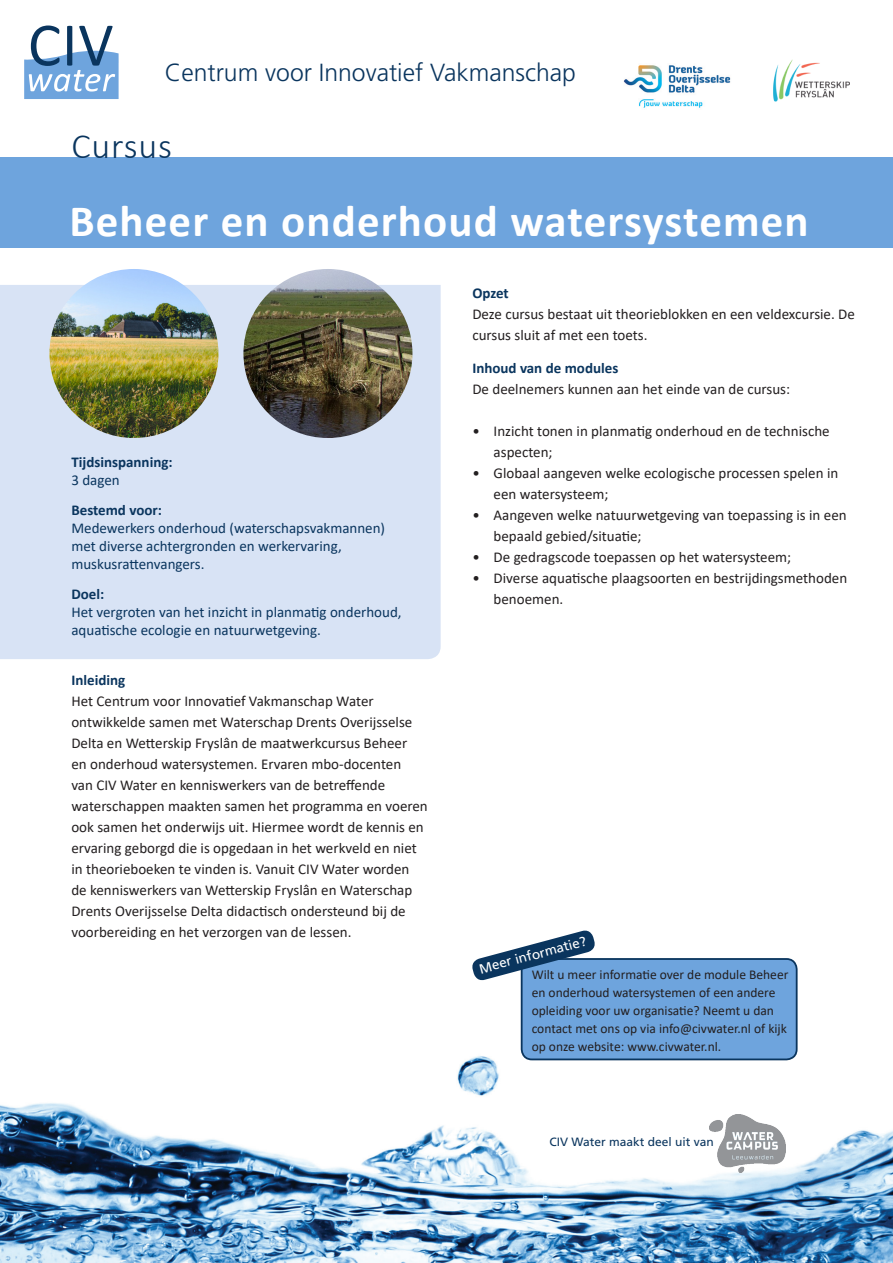
<style>
.page{position:relative;width:893px;height:1263px;background:#fff}
.page>*{position:absolute;margin:0;border:0;box-sizing:border-box;transform-origin:0 0}
.t1{font:700 45px "Calibri";letter-spacing:.025em;color:#fff}
.t2{font:300 36px "Calibri";letter-spacing:.025em;color:#0a355e}
.t3{font:300 24.75px "Frutiger";color:#0a355e}
.t4{font:15px/21px "Calibri";color:#231f20}
.t5{font:15px/18px "Calibri";color:#0a355e}
.t6{font:700 15px "Calibri";color:#0a355e}
.t7{font:13.5px/18px "Calibri";color:#231f20}
.t8{font:13.5px "Frutiger";color:#fff}
.t9{font:12px "Frutiger";color:#0a355e}
.s1{font-weight:700;font-style:italic;color:#fff}
</style>
<div class="page">
<img style="left:0;top:1047px;width:893px;height:216px">
<div style="left:0;top:285px;width:441px;height:374px;background:#d8e3f5"></div>
<div style="left:0;top:157px;width:893px;height:90px;background:#6ea4dd"></div>
<img style="left:243px;top:269px;width:169px;height:169px;border-radius:85px">
<img style="left:49px;top:269px;width:169px;height:169px;border-radius:85px">
<svg style="left:24px;top:26px;width:95px;height:73px"></svg>
<img style="left:709px;top:1115px;width:77px;height:57px">
<div style="left:522px;top:959px;width:275px;height:100px;background:#6ea4dd;border-radius:10px"></div>
<div style="left:521px;top:958px;width:277px;height:102px;border:2px solid #0a355e;border-radius:10px"></div>
<svg style="left:472px;top:930px;width:125px;height:52px"></svg>
<img style="left:773px;top:59px;width:77px;height:43px">
<img style="left:623px;top:65px;width:108px;height:43px">
<p class="t3" style="left:165px;top:58px;width:491px">Centrum voor Innovatief Vakmanschap <span class="s1">Water</span></p>
<p class="t2" style="left:71px;top:123px;width:102px">Cursus</p>
<p class="t1" style="left:69px;top:189px;width:741px">Beheer en onderhoud watersystemen</p>
<p class="t6" style="left:71px;top:451px;width:103px">Tijdsinspanning:</p>
<p class="t5" style="left:71px;top:471px;width:50px">3 dagen</p>
<p class="t6" style="left:71px;top:499px;width:92px">Bestemd voor:</p>
<p class="t5" style="left:71px;top:519px;width:315px">Medewerkers onderhoud (waterschapsvakmannen) met diverse achtergronden en werkervaring, muskusrattenvangers.</p>
<p class="t6" style="left:71px;top:583px;width:34px">Doel:</p>
<p class="t5" style="left:71px;top:603px;width:332px">Het vergroten van het inzicht in planmatig onderhoud, aquatische ecologie en natuurwetgeving.</p>
<p class="t6" style="left:71px;top:670px;width:55px">Inleiding</p>
<p class="t4" style="left:71px;top:690px;width:358px">Het Centrum voor Innovatief Vakmanschap Water ontwikkelde samen met Waterschap Drents Overijsselse Delta en Wetterskip Fryslân de maatwerkcursus Beheer<br>en onderhoud watersystemen. Ervaren mbo-docenten<br>van CIV Water en kenniswerkers van de betreffende waterschappen maakten samen het programma en voeren ook samen het onderwijs uit. Hiermee wordt de kennis en ervaring geborgd die is opgedaan in het werkveld en niet in theorieboeken te vinden is. Vanuit CIV Water worden de kenniswerkers van Wetterskip Fryslân en Waterschap Drents Overijsselse Delta didactisch ondersteund bij de voorbereiding en het verzorgen van de lessen.</p>
<p class="t6" style="left:472px;top:282px;width:38px">Opzet</p>
<p class="t4" style="left:472px;top:303px;width:384px">Deze cursus bestaat uit theorieblokken en een veldexcursie. De cursus sluit af met een toets.</p>
<p class="t6" style="left:472px;top:357px;width:147px">Inhoud van de modules</p>
<p class="t4" style="left:472px;top:378px;width:319px">De deelnemers kunnen aan het einde van de cursus:</p>
<p class="t4" style="left:494px;top:420px;width:338px;text-indent:-21px">• Inzicht tonen in planmatig onderhoud en de technische aspecten;</p>
<p class="t4" style="left:494px;top:462px;width:346px;text-indent:-21px">• Globaal aangeven welke ecologische processen spelen in een watersysteem;</p>
<p class="t4" style="left:494px;top:504px;width:355px;text-indent:-21px">• Aangeven welke natuurwetgeving van toepassing is in een bepaald gebied/situatie;</p>
<p class="t4" style="left:472px;top:546px;width:320px">• De gedragscode toepassen op het watersysteem;</p>
<p class="t4" style="left:494px;top:567px;width:355px;text-indent:-21px">• Diverse aquatische plaagsoorten en bestrijdingsmethoden benoemen.</p>
<p class="t8" style="left:478px;top:961px;width:112px;rotate:-15deg">Meer informatie?</p>
<p class="t7" style="left:532px;top:965px;width:258px">Wilt u meer informatie over de module Beheer en onderhoud watersystemen of een andere opleiding voor uw organisatie? Neemt u dan contact met ons op via info@civwater.nl of kijk op onze website: www.civwater.nl.</p>
<p class="t9" style="left:549px;top:1135px;width:166px">CIV Water maakt deel uit van</p>
</div>
